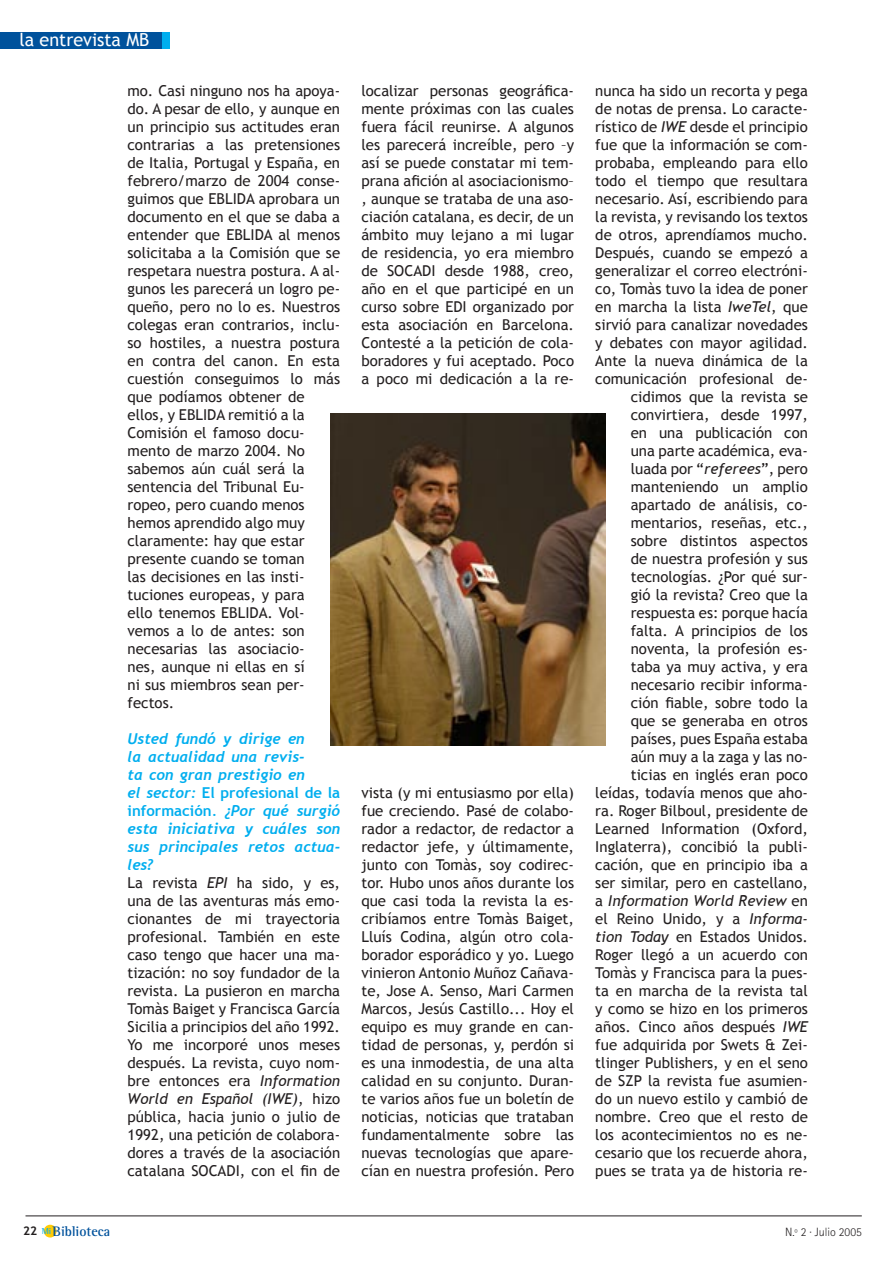
<style>
.page{position:relative;width:893px;height:1263px;background:#fff}
.page>*{position:absolute;margin:0;border:0;box-sizing:border-box;transform-origin:0 0}
.t1{font:18px "Trebuchet MS";color:#fff}
.t2{font:15px/18px "Trebuchet MS";color:#231f20;text-align:justify}
.t3{font:italic 700 15px/18px "Trebuchet";color:#00aeef;text-align:justify}
.t4{font:700 15px "Trebuchet MS";color:#00aeef}
.t5{font:700 14.1px "Rotis Semi Serif";color:#00529c}
.t6{font:300 12px "Rotis Sans Serif";color:#231f20}
.s1{font-family:"Trebuchet";font-style:italic}
.s2{font-family:"Trebuchet MS";font-style:normal}
.s3{font-style:italic}
.s4{font-family:"Trebuchet MS";font-size:12px;color:#231f20}
.s5{font-size:8.85px;color:#00aeef}
</style>
<div class="page">
<div style="left:0;top:32px;width:162px;height:17px;background:#00529c"></div>
<div style="left:162px;top:32px;width:8px;height:17px;background:#00aeef"></div>
<div style="left:44px;top:1225px;width:13px;height:12px;background:#ffcb05;border-radius:50%"></div>
<hr style="left:26px;top:1215px;width:836px;height:1px;background:#231f20">
<img style="left:330px;top:414px;width:275px;height:332px">
<p class="t1" style="left:19px;top:29px;width:131px">la entrevista MB</p>
<p class="t2" style="left:128px;top:82px;width:214px;text-align:left">mo. Casi ninguno nos ha apoya&shy;do. A pesar de ello, y aunque en un principio sus actitudes eran contrarias a las pretensiones de Italia, Portugal y España, en febrero/marzo de 2004 conse&shy;guimos que EBLIDA aprobara un documento en el que se daba a entender que EBLIDA al menos solicitaba a la Comisión que se respetara nuestra postura. A al&shy;gunos les parecerá un logro pe&shy;queño, pero no lo es. Nuestros colegas eran contrarios, inclu&shy;so hostiles, a nuestra postura en contra del canon. En esta cuestión conseguimos lo más que podíamos obtener de ellos, y EBLIDA remitió a la<br>Comisión el famoso docu&shy;mento de marzo 2004. No sabemos aún cuál será la sentencia del Tribunal Eu&shy;ropeo, pero cuando menos hemos aprendido algo muy claramente: hay que estar presente cuando se toman<br>las decisiones en las insti&shy;tuciones europeas, y para<br>ello tenemos EBLIDA. Vol&shy;vemos a lo de antes: son necesarias las asociacio-<br>nes, aunque ni ellas en sí<br>ni sus miembros sean per&shy;fectos.</p>
<p class="t3" style="left:128px;top:730px;width:179px">Usted fundó y dirige en la actualidad una revis&shy;ta con gran prestigio en</p>
<p class="t4" style="left:128px;top:783px;width:214px"><span class="s1">el sector:</span> El profesional de la</p>
<p class="t3" style="left:128px;top:802px;width:214px"><span class="s2">información</span>. ¿Por qué surgió esta iniciativa y cuáles son sus principales retos actua&shy;les?</p>
<p class="t2" style="left:128px;top:874px;width:214px">La revista <span class="s3">EPI</span> ha sido, y es, una de las aventuras más emo&shy;cionantes de mi trayectoria profesional. También en este caso tengo que hacer una ma&shy;tización: no soy fundador de la revista. La pusieron en marcha Tomàs Baiget y Francisca García Sicilia a principios del año 1992.<br>Yo me incorporé unos meses después. La revista, cuyo nom&shy;bre entonces era <span class="s3">Information World en Español (IWE)</span>, hizo pública, hacia junio o julio de 1992, una petición de colabora&shy;dores a través de la asociación catalana SOCADI, con el fin de</p>
<p class="t2" style="left:361px;top:82px;width:214px">localizar personas geográfica&shy;mente próximas con las cuales fuera fácil reunirse. A algunos les parecerá increíble, pero –y así se puede constatar mi tem&shy;prana afición al asociacionismo– , aunque se trataba de una aso&shy;ciación catalana, es decir, de un ámbito muy lejano a mi lugar de residencia, yo era miembro de SOCADI desde 1988, creo, año en el que participé en un curso sobre EDI organizado por esta asociación en Barcelona.<br>Contesté a la petición de cola&shy;boradores y fui aceptado. Poco a poco mi dedicación a la re-</p>
<p class="t2" style="left:361px;top:783px;width:214px">vista (y mi entusiasmo por ella) fue creciendo. Pasé de colabo&shy;rador a redactor, de redactor a redactor jefe, y últimamente, junto con Tomàs, soy codirec&shy;tor. Hubo unos años durante los que casi toda la revista la es&shy;cribíamos entre Tomàs Baiget, Lluís Codina, algún otro cola&shy;borador esporádico y yo. Luego vinieron Antonio Muñoz Cañava&shy;te, Jose A. Senso, Mari Carmen Marcos, Jesús Castillo... Hoy el equipo es muy grande en can&shy;tidad de personas, y, perdón si es una inmodestia, de una alta calidad en su conjunto. Duran&shy;te varios años fue un boletín de noticias, noticias que trataban fundamentalmente sobre las nuevas tecnologías que apare&shy;cían en nuestra profesión. Pero</p>
<p class="t2" style="left:595px;top:82px;width:214px;text-align:right">nunca ha sido un recorta y pega de notas de prensa. Lo caracte&shy;rístico de <span class="s3">IWE</span> desde el principio fue que la información se com&shy;probaba, empleando para ello todo el tiempo que resultara necesario. Así, escribiendo para la revista, y revisando los textos de otros, aprendíamos mucho.<br>Después, cuando se empezó a generalizar el correo electróni&shy;co, Tomàs tuvo la idea de poner en marcha la lista <span class="s3">IweTel</span>, que sirvió para canalizar novedades y debates con mayor agilidad.<br>Ante la nueva dinámica de la comunicación profesional de&shy;cidimos que la revista se convirtiera, desde 1997,<br>en una publicación con<br>una parte académica, eva&shy;luada por “<span class="s3">referees</span>”, pero manteniendo un amplio apartado de análisis, co&shy;mentarios, reseñas, etc., sobre distintos aspectos<br>de nuestra profesión y sus tecnologías. ¿Por qué sur-<br>gió la revista? Creo que la respuesta es: porque hacía falta. A principios de los noventa, la profesión es-<br>taba ya muy activa, y era necesario recibir informa-<br>ción fiable, sobre todo la<br>que se generaba en otros países, pues España estaba<br>aún muy a la zaga y las no&shy;ticias en inglés eran poco leídas, todavía menos que aho&shy;ra. Roger Bilboul, presidente de<br>Learned Information (Oxford,<br>Inglaterra), concibió la publi&shy;cación, que en principio iba a ser similar, pero en castellano, a <span class="s3">Information World Review</span> en el Reino Unido, y a <span class="s3">Informa&shy;tion Today</span> en Estados Unidos.<br>Roger llegó a un acuerdo con<br>Tomàs y Francisca para la pues&shy;ta en marcha de la revista tal y como se hizo en los primeros años. Cinco años después <span class="s3">IWE </span>fue adquirida por Swets &amp; Zei&shy;tlinger Publishers, y en el seno de SZP la revista fue asumien&shy;do un nuevo estilo y cambió de nombre. Creo que el resto de los acontecimientos no es ne&shy;cesario que los recuerde ahora, pues se trata ya de historia re-</p>
<p class="t5" style="left:23px;top:1222px;width:88px"><span class="s4">22</span> <span class="s5">Mi</span>Biblioteca</p>
<p class="t6" style="left:785px;top:1224px;width:78px">N.º 2 · Julio 2005</p>
</div>
